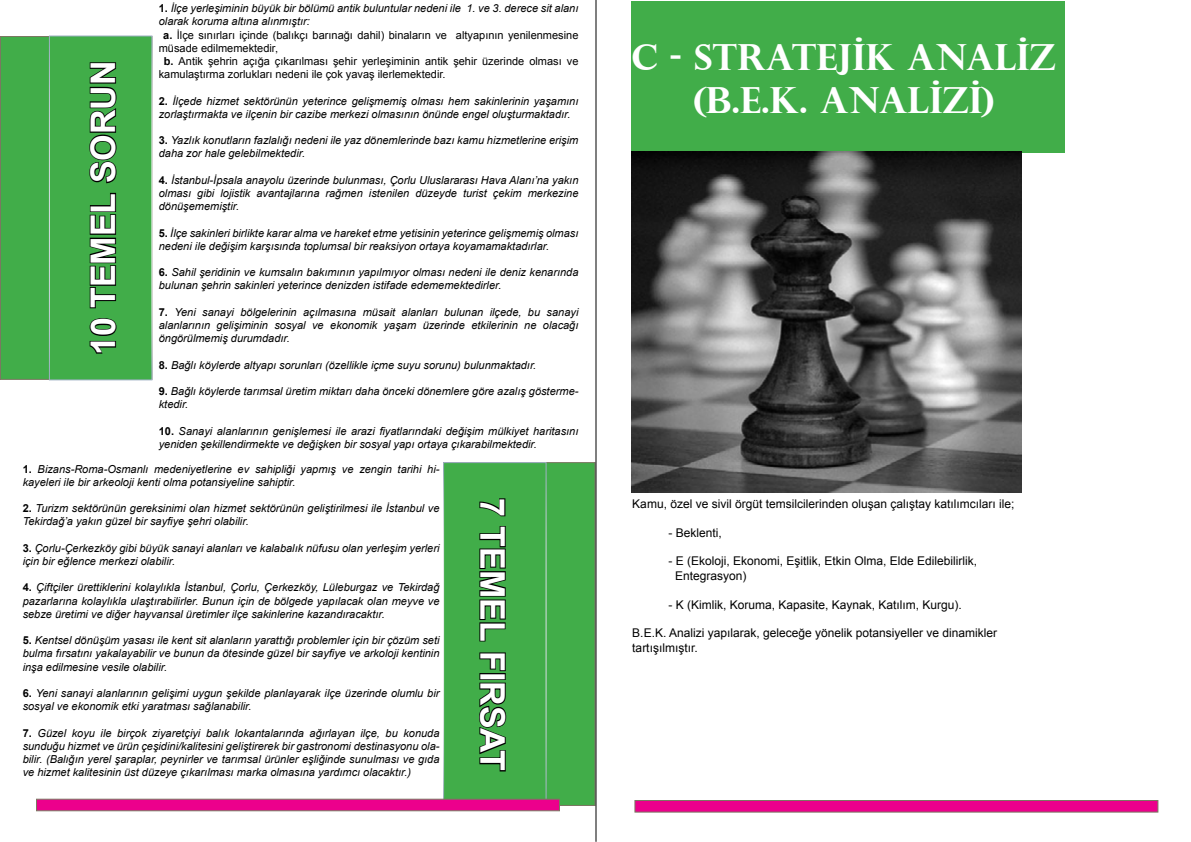
<style>
.page{position:relative;width:1191px;height:842px;background:#fff}
.page>*{position:absolute;margin:0;border:0;box-sizing:border-box;transform-origin:0 0}
.t1{font:700 36px/43.2px "Perpetua Titling";color:#fff;text-align:center}
.t2{font:700 34px "Arial";color:#fff}
.t3{font:12px/14.4px "Arial";color:#000}
.t4{font:italic 11px/13.2px "Arial";color:#000}
.t5{font:11px "Arial";color:#000}
.s1{font-weight:700;font-style:normal}
.s2{font-weight:700}
</style>
<div class="page">
<div style="left:0;top:35px;width:153px;height:345px;background:#41ad49"></div>
<div style="left:49px;top:36px;width:103px;height:344px;background:#41ad49"></div>
<svg style="left:89px;top:318px;width:28px;height:36px"></svg>
<svg style="left:89px;top:192px;width:28px;height:117px"></svg>
<svg style="left:89px;top:62px;width:28px;height:122px"></svg>
<div style="left:546px;top:462px;width:49px;height:344px;background:#41ad49"></div>
<div style="left:443px;top:463px;width:103px;height:343px;background:#41ad49"></div>
<svg style="left:479px;top:498px;width:27px;height:19px"></svg>
<svg style="left:479px;top:526px;width:27px;height:116px"></svg>
<svg style="left:479px;top:652px;width:27px;height:20px"></svg>
<div style="left:479px;top:673px;width:27px;height:7px;border:2px solid #000"></div>
<svg style="left:479px;top:682px;width:28px;height:90px"></svg>
<div style="left:443px;top:462px;width:103px;height:345px;border:1px solid #fff"></div>
<div style="left:631px;top:1px;width:433px;height:151px;background:#41ad49"></div>
<svg style="left:634px;top:800px;width:524px;height:13px"></svg>
<svg style="left:36px;top:798px;width:524px;height:14px"></svg>
<img style="left:631px;top:151px;width:390px;height:341px">
<hr style="left:595px;top:0;width:1px;height:841px;background:#000">
<p class="t4" style="left:159px;top:2px;width:421px"><span class="s1">1.</span> İlçe yerleşiminin büyük bir bölümü antik buluntular nedeni ile 1. ve 3. derece sit alanı</p>
<p class="t4" style="left:159px;top:15px;width:152px">olarak koruma altına alınmıştır:</p>
<p class="t5" style="left:163px;top:28px;width:417px"><span class="s2">a.</span> İlçe sınırları içinde (balıkçı barınağı dahil) binaların ve altyapının yenilenmesine</p>
<p class="t5" style="left:159px;top:41px;width:121px">müsade edilmemektedir,</p>
<p class="t5" style="left:164px;top:54px;width:416px"><span class="s2">b.</span> Antik şehrin açığa çıkarılması şehir yerleşiminin antik şehir üzerinde olması ve</p>
<p class="t5" style="left:159px;top:67px;width:288px">kamulaştırma zorlukları nedeni ile çok yavaş ilerlemektedir.</p>
<p class="t4" style="left:159px;top:94px;width:421px"><span class="s1">2.</span> İlçede hizmet sektörünün yeterince gelişmemiş olması hem sakinlerinin yaşamını zorlaştırmakta ve ilçenin bir cazibe merkezi olmasının önünde engel oluşturmaktadır.</p>
<p class="t4" style="left:159px;top:134px;width:421px"><span class="s1">3.</span> Yazlık konutların fazlalığı nedeni ile yaz dönemlerinde bazı kamu hizmetlerine erişim daha zor hale gelebilmektedir.</p>
<p class="t4" style="left:159px;top:174px;width:421px;text-align:justify"><span class="s1">4.</span> İstanbul-İpsala anayolu üzerinde bulunması, Çorlu Uluslararası Hava Alanı’na yakın olması gibi lojistik avantajlarına rağmen istenilen düzeyde turist çekim merkezine dönüşememiştir.</p>
<p class="t4" style="left:159px;top:226px;width:421px"><span class="s1">5.</span> İlçe sakinleri birlikte karar alma ve hareket etme yetisinin yeterince gelişmemiş olması nedeni ile değişim karşısında toplumsal bir reaksiyon ortaya koyamamaktadırlar.</p>
<p class="t4" style="left:159px;top:266px;width:421px"><span class="s1">6.</span> Sahil şeridinin ve kumsalın bakımının yapılmıyor olması nedeni ile deniz kenarında bulunan şehrin sakinleri yeterince denizden istifade edememektedirler.</p>
<p class="t4" style="left:159px;top:306px;width:421px;text-align:justify"><span class="s1">7.</span> Yeni sanayi bölgelerinin açılmasına müsait alanları bulunan ilçede, bu sanayi alanlarının gelişiminin sosyal ve ekonomik yaşam üzerinde etkilerinin ne olacağı öngörülmemiş durumdadır.</p>
<p class="t4" style="left:159px;top:358px;width:379px"><span class="s1">8.</span> Bağlı köylerde altyapı sorunları (özellikle içme suyu sorunu) bulunmaktadır.</p>
<p class="t4" style="left:159px;top:385px;width:421px"><span class="s1">9.</span> Bağlı köylerde tarımsal üretim miktarı daha önceki dönemlere göre azalış gösterme&shy;ktedir.</p>
<p class="t4" style="left:159px;top:424px;width:421px"><span class="s1">10.</span> Sanayi alanlarının genişlemesi ile arazi fiyatlarındaki değişim mülkiyet haritasını yeniden şekillendirmekte ve değişken bir sosyal yapı ortaya çıkarabilmektedir.</p>
<p class="t4" style="left:23px;top:462px;width:418px"><span class="s1">1.</span> Bizans-Roma-Osmanlı medeniyetlerine ev sahipliği yapmış ve zengin tarihi hi&shy;kayeleri ile bir arkeoloji kenti olma potansiyeline sahiptir.</p>
<p class="t4" style="left:23px;top:502px;width:418px"><span class="s1">2.</span> Turizm sektörünün gereksinimi olan hizmet sektörünün geliştirilmesi ile İstanbul ve<br>Tekirdağ’a yakın güzel bir sayfiye şehri olabilir.</p>
<p class="t4" style="left:23px;top:541px;width:418px"><span class="s1">3.</span> Çorlu-Çerkezköy gibi büyük sanayi alanları ve kalabalık nüfusu olan yerleşim yerleri için bir eğlence merkezi olabilir.</p>
<p class="t4" style="left:23px;top:581px;width:418px;text-align:justify"><span class="s1">4.</span> Çiftçiler ürettiklerini kolaylıkla İstanbul, Çorlu, Çerkezköy, Lüleburgaz ve Tekirdağ pazarlarına kolaylıkla ulaştırabilirler. Bunun için de bölgede yapılacak olan meyve ve sebze üretimi ve diğer hayvansal üretimler ilçe sakinlerine kazandıracaktır.</p>
<p class="t4" style="left:23px;top:634px;width:418px;text-align:justify"><span class="s1">5.</span> Kentsel dönüşüm yasası ile kent sit alanların yarattığı problemler için bir çözüm seti bulma fırsatını yakalayabilir ve bunun da ötesinde güzel bir sayfiye ve arkoloji kentinin inşa edilmesine vesile olabilir.</p>
<p class="t4" style="left:23px;top:687px;width:418px"><span class="s1">6.</span> Yeni sanayi alanlarının gelişimi uygun şekilde planlayarak ilçe üzerinde olumlu bir sosyal ve ekonomik etki yaratması sağlanabilir.</p>
<p class="t4" style="left:23px;top:726px;width:418px;text-align:justify"><span class="s1">7.</span> Güzel koyu ile birçok ziyaretçiyi balık lokantalarında ağırlayan ilçe, bu konuda sunduğu hizmet ve ürün çeşidini/kalitesini geliştirerek bir gastronomi destinasyonu ola&shy;bilir. (Balığın yerel şaraplar, peynirler ve tarımsal ürünler eşliğinde sunulması ve gıda ve hizmet kalitesinin üst düzeye çıkarılması marka olmasına yardımcı olacaktır.)</p>
<h2 class="t2" style="left:80px;top:355px;width:296px;rotate:-90deg">10 TEMEL SORUN</h2>
<h2 class="t2" style="left:515px;top:498px;width:275px;rotate:90deg">7 TEMEL FIRSAT</h2>
<h1 class="t1" style="left:631px;top:34px;width:426px">C - STRATEJİK ANALİZ (B.E.K. ANALİZİ)</h1>
<p class="t3" style="left:632px;top:496px;width:384px">Kamu, özel ve sivil örgüt temsilcilerinden oluşan çalıştay katılımcıları ile;</p>
<p class="t3" style="left:668px;top:525px;width:55px">- Beklenti,</p>
<p class="t3" style="left:675px;top:554px;width:304px;text-indent:-7px">- E (Ekoloji, Ekonomi, Eşitlik, Etkin Olma, Elde Edilebilirlik,<br>Entegrasyon)</p>
<p class="t3" style="left:668px;top:597px;width:295px">- K (Kimlik, Koruma, Kapasite, Kaynak, Katılım, Kurgu).</p>
<p class="t3" style="left:632px;top:626px;width:366px">B.E.K. Analizi yapılarak, geleceğe yönelik potansiyeller ve dinamikler tartışılmıştır.</p>
</div>
